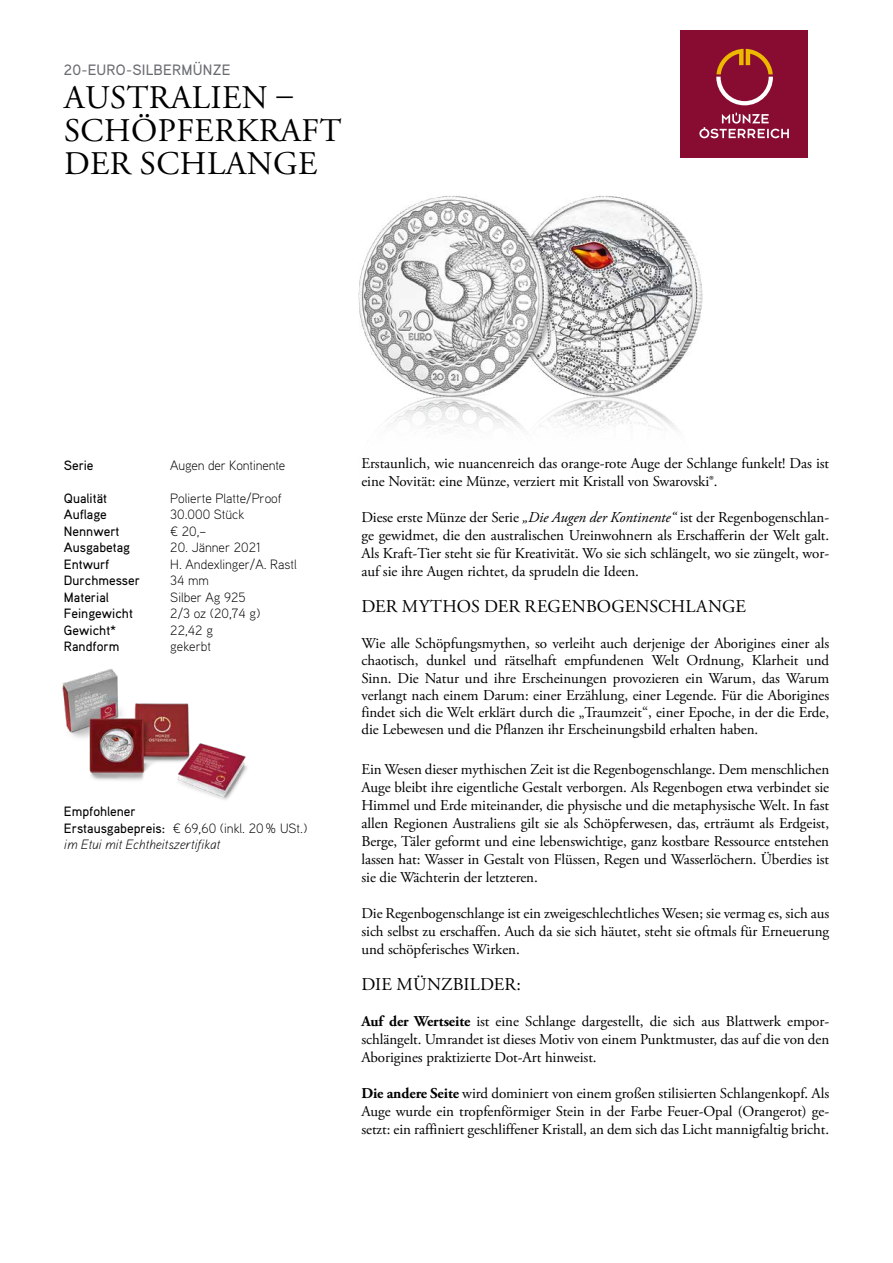
<style>
.page{position:relative;width:893px;height:1263px;background:#fff}
.page>*{position:absolute;margin:0;border:0;box-sizing:border-box;transform-origin:0 0}
.t1{font:33px/33px "Adobe Garamond Pro";letter-spacing:.015em;color:#000}
.t2{font:18px "Adobe Garamond Pro";letter-spacing:.01em;color:#000}
.t3{font:15px/18px "Adobe Garamond Pro";letter-spacing:-.005em;color:#000;text-align:justify}
.t4{font:500 15px "Aaux Pro";letter-spacing:.015em;color:#696c72}
.t5{font:500 13.5px/16.5px "Aaux Pro";color:#000}
.t6{font:300 13.5px "Aaux Pro";color:#000}
.s1{font-weight:300}
.s2{font-weight:300;font-style:italic}
.s3{font-style:italic}
.s4{font-weight:700}
</style>
<div class="page">
<div style="left:680px;top:30px;width:128px;height:127px;background:#880c32"></div>
<svg style="left:716px;top:49px;width:57px;height:56px"></svg>
<svg style="left:699px;top:113px;width:90px;height:25px"></svg>
<img style="left:62px;top:669px;width:185px;height:131px">
<img style="left:358px;top:195px;width:345px;height:235px">
<p class="t4" style="left:64px;top:61px;width:168px">20-EURO-SILBERMÜNZE</p>
<h1 class="t1" style="left:64px;top:83px;width:279px">AUSTRALIEN –<br>SCHÖPFERKRAFT<br>DER SCHLANGE</h1>
<p class="t5" style="left:64px;top:456px;width:31px">Serie</p>
<p class="t6" style="left:170px;top:456px;width:117px">Augen der Kontinente</p>
<p class="t5" style="left:64px;top:489px;width:45px">Qualität</p>
<p class="t6" style="left:170px;top:489px;width:113px">Polierte Platte/Proof</p>
<p class="t5" style="left:64px;top:506px;width:44px">Auflage</p>
<p class="t6" style="left:170px;top:506px;width:76px">30.000 Stück</p>
<p class="t5" style="left:64px;top:522px;width:57px">Nennwert</p>
<p class="t6" style="left:170px;top:522px;width:38px">¤ 20,–</p>
<p class="t5" style="left:64px;top:539px;width:68px">Ausgabetag</p>
<p class="t6" style="left:170px;top:539px;width:92px">20. Jänner 2021</p>
<p class="t5" style="left:64px;top:555px;width:47px">Entwurf</p>
<p class="t6" style="left:170px;top:555px;width:128px">H. Andexlinger/A. Rastl</p>
<p class="t5" style="left:64px;top:572px;width:78px">Durchmesser</p>
<p class="t6" style="left:170px;top:572px;width:40px">34 mm</p>
<p class="t5" style="left:64px;top:588px;width:46px">Material</p>
<p class="t6" style="left:170px;top:588px;width:77px">Silber Ag 925</p>
<p class="t5" style="left:64px;top:605px;width:70px">Feingewicht</p>
<p class="t6" style="left:170px;top:605px;width:92px">2/3 oz (20,74 g)</p>
<p class="t5" style="left:64px;top:621px;width:54px">Gewicht*</p>
<p class="t6" style="left:170px;top:621px;width:44px">22,42 g</p>
<p class="t5" style="left:64px;top:638px;width:57px">Randform</p>
<p class="t6" style="left:170px;top:638px;width:42px">gekerbt</p>
<p class="t5" style="left:64px;top:803px;width:245px">Empfohlener<br>Erstausgabepreis: <span class="s1">¤ 69,60 (inkl. 20% USt.) </span><span class="s2">im Etui mit Echtheitszertifikat</span></p>
<p class="t3" style="left:361px;top:455px;width:469px">Erstaunlich, wie nuancenreich das orange-rote Auge der Schlange funkelt! Das ist eine Novität: eine Münze, verziert mit Kristall von Swarovski®.</p>
<p class="t3" style="left:361px;top:509px;width:469px">Diese erste Münze der Serie <span class="s3">„Die Augen der Kontinente“</span> ist der Regenbogenschlan&shy;ge gewidmet, die den australischen Ureinwohnern als Erschafferin der Welt galt.<br>Als Kraft-Tier steht sie für Kreativität. Wo sie sich schlängelt, wo sie züngelt, wor&shy;auf sie ihre Augen richtet, da sprudeln die Ideen.</p>
<p class="t2" style="left:362px;top:595px;width:386px">DER MYTHOS DER REGENBOGENSCHLANGE</p>
<p class="t3" style="left:361px;top:635px;width:469px;line-height:17.2px">Wie alle Schöpfungsmythen, so verleiht auch derjenige der Aborigines einer als chaotisch, dunkel und rätselhaft empfundenen Welt Ordnung, Klarheit und Sinn. Die Natur und ihre Erscheinungen provozieren ein Warum, das Warum verlangt nach einem Darum: einer Erzählung, einer Legende. Für die Aborigines findet sich die Welt erklärt durch die „Traumzeit“, einer Epoche, in der die Erde, die Lebewesen und die Pflanzen ihr Erscheinungsbild erhalten haben.</p>
<p class="t3" style="left:361px;top:761px;width:469px">Ein Wesen dieser mythischen Zeit ist die Regenbogenschlange. Dem menschlichen Auge bleibt ihre eigentliche Gestalt verborgen. Als Regenbogen etwa verbindet sie Himmel und Erde miteinander, die physische und die metaphysische Welt. In fast allen Regionen Australiens gilt sie als Schöpferwesen, das, erträumt als Erdgeist, Berge, Täler geformt und eine lebenswichtige, ganz kostbare Ressource entstehen lassen hat: Wasser in Gestalt von Flüssen, Regen und Wasserlöchern. Überdies ist sie die Wächterin der letzteren.</p>
<p class="t3" style="left:361px;top:905px;width:469px">Die Regenbogenschlange ist ein zweigeschlechtliches Wesen; sie vermag es, sich aus sich selbst zu erschaffen. Auch da sie sich häutet, steht sie oftmals für Erneuerung und schöpferisches Wirken.</p>
<p class="t2" style="left:362px;top:973px;width:161px">DIE MÜNZBILDER:</p>
<p class="t3" style="left:361px;top:1013px;width:469px"><span class="s4">Auf der Wertseite</span> ist eine Schlange dargestellt, die sich aus Blattwerk empor&shy;schlängelt. Umrandet ist dieses Motiv von einem Punktmuster, das auf die von den Aborigines praktizierte Dot-Art hinweist.</p>
<p class="t3" style="left:361px;top:1085px;width:469px"><span class="s4">Die andere Seite</span> wird dominiert von einem großen stilisierten Schlangenkopf. Als Auge wurde ein tropfenförmiger Stein in der Farbe Feuer-Opal (Orangerot) ge&shy;setzt: ein raffiniert geschliffener Kristall, an dem sich das Licht mannigfaltig bricht.</p>
</div>
